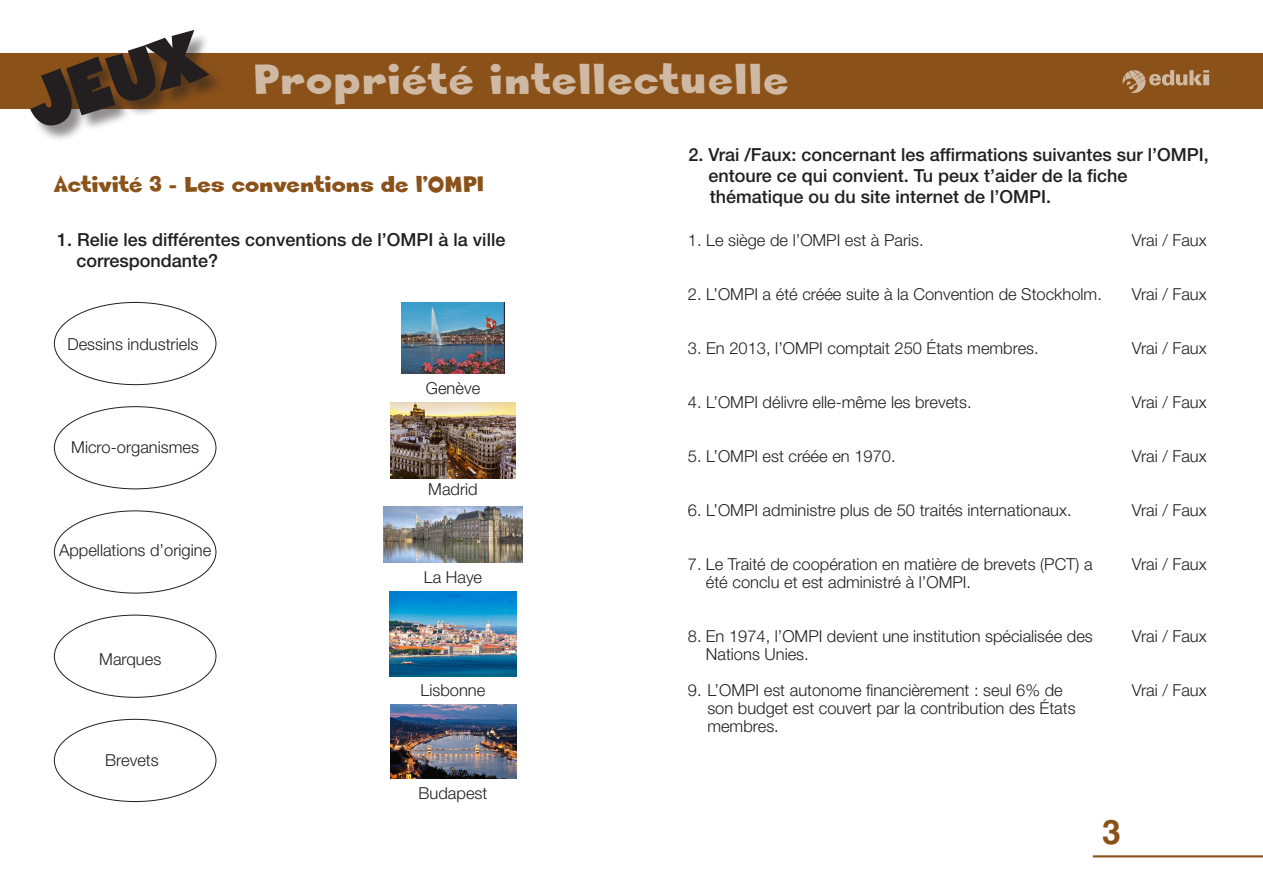
<style>
.page{position:relative;width:1263px;height:893px;background:#fff}
.page>*{position:absolute;margin:0;border:0;box-sizing:border-box;transform-origin:0 0}
.t1{font:72px "Sneakerhead BTN";color:#231f20}
.t2{font:45px "Sneakerhead BTN";letter-spacing:.03em;color:#d0b9a3}
.t3{font:700 34.2px "Helvetica LT Std";color:#8a5119}
.Titre_activité{font:24px "Sneakerhead BTN";color:#8a5119}
.Consignes{font:500 18px/21px "Helvetica Neue LT Std";color:#231f20}
.Texte_jeux{font:300 16.5px/18px "Helvetica Neue LT Std";color:#231f20}
</style>
<div class="page">
<div style="left:0;top:53px;width:1263px;height:56px;background:#8a5119"></div>
<hr style="left:1093px;top:855px;width:170px;height:2px;background:#8a5119">
<svg style="left:1122px;top:70px;width:87px;height:23px;background:#a4784d"></svg>
<div style="left:32px;top:32px;width:193px;height:110px;background:#231f20;opacity:.5"></div>
<svg style="left:28px;top:30px;width:185px;height:97px"></svg>
<img style="left:401px;top:303px;width:103px;height:71px">
<img style="left:390px;top:705px;width:126px;height:73px">
<img style="left:389px;top:591px;width:128px;height:85px">
<img style="left:383px;top:507px;width:140px;height:55px">
<img style="left:391px;top:403px;width:124px;height:75px">
<h1 class="t1" style="left:19px;top:67px;width:178px;rotate:-17deg">JEUX</h1>
<h2 class="t2" style="left:253px;top:54px;width:537px">Propriété intellectuelle</h2>
<p class="Titre_activité" style="left:54px;top:171px;width:432px">Activité 3 - Les conventions de l’OMPI</p>
<p class="Consignes" style="left:76px;top:228px;width:430px;text-indent:-20px">1. Relie les différentes conventions de l’OMPI à la ville correspondante?</p>
<p class="Texte_jeux" style="left:67px;top:335px;width:133px">Dessins industriels</p>
<p class="Texte_jeux" style="left:71px;top:438px;width:129px">Micro-organismes</p>
<p class="Texte_jeux" style="left:59px;top:541px;width:154px">Appellations d’origine</p>
<p class="Texte_jeux" style="left:99px;top:650px;width:64px">Marques</p>
<p class="Texte_jeux" style="left:105px;top:751px;width:55px">Brevets</p>
<p class="Texte_jeux" style="left:426px;top:379px;width:56px">Genève</p>
<p class="Texte_jeux" style="left:428px;top:480px;width:51px">Madrid</p>
<p class="Texte_jeux" style="left:424px;top:567px;width:60px">La Haye</p>
<p class="Texte_jeux" style="left:421px;top:681px;width:66px">Lisbonne</p>
<p class="Texte_jeux" style="left:419px;top:783px;width:70px">Budapest</p>
<p class="Consignes" style="left:688px;top:144px;width:522px">2. Vrai /Faux: concernant les affirmations suivantes sur l’OMPI,</p>
<p class="Consignes" style="left:708px;top:165px;width:420px">entoure ce qui convient. Tu peux t’aider de la fiche thématique ou du site internet de l’OMPI.</p>
<p class="Texte_jeux" style="left:688px;top:230px;width:237px">1. Le siège de l’OMPI est à Paris.</p>
<p class="Texte_jeux" style="left:688px;top:284px;width:416px">2. L’OMPI a été créée suite à la Convention de Stockholm.</p>
<p class="Texte_jeux" style="left:688px;top:338px;width:352px">3. En 2013, l’OMPI comptait 250 États membres.</p>
<p class="Texte_jeux" style="left:688px;top:392px;width:285px">4. L’OMPI délivre elle-même les brevets.</p>
<p class="Texte_jeux" style="left:1132px;top:230px;width:76px">Vrai / Faux</p>
<p class="Texte_jeux" style="left:1132px;top:284px;width:76px">Vrai / Faux</p>
<p class="Texte_jeux" style="left:1132px;top:338px;width:76px">Vrai / Faux</p>
<p class="Texte_jeux" style="left:1132px;top:392px;width:76px">Vrai / Faux</p>
<p class="Texte_jeux" style="left:688px;top:446px;width:209px">5. L’OMPI est créée en 1970.</p>
<p class="Texte_jeux" style="left:688px;top:500px;width:385px">6. L’OMPI administre plus de 50 traités internationaux.</p>
<p class="Texte_jeux" style="left:706px;top:554px;width:388px;text-indent:-18px">7. Le Traité de coopération en matière de brevets (PCT) a été conclu et est administré à l’OMPI.</p>
<p class="Texte_jeux" style="left:706px;top:626px;width:388px;text-indent:-18px">8. En 1974, l’OMPI devient une institution spécialisée des<br>Nations Unies.</p>
<p class="Texte_jeux" style="left:707px;top:680px;width:370px;text-indent:-20px">9. L’OMPI est autonome financièrement : seul 6% de son budget est couvert par la contribution des États membres.</p>
<p class="Texte_jeux" style="left:1132px;top:446px;width:76px">Vrai / Faux</p>
<p class="Texte_jeux" style="left:1132px;top:500px;width:76px">Vrai / Faux</p>
<p class="Texte_jeux" style="left:1132px;top:554px;width:76px">Vrai / Faux</p>
<p class="Texte_jeux" style="left:1132px;top:626px;width:76px">Vrai / Faux</p>
<p class="Texte_jeux" style="left:1132px;top:680px;width:76px">Vrai / Faux</p>
<h3 class="t3" style="left:1102px;top:811px;width:20px">3</h3>
</div>
